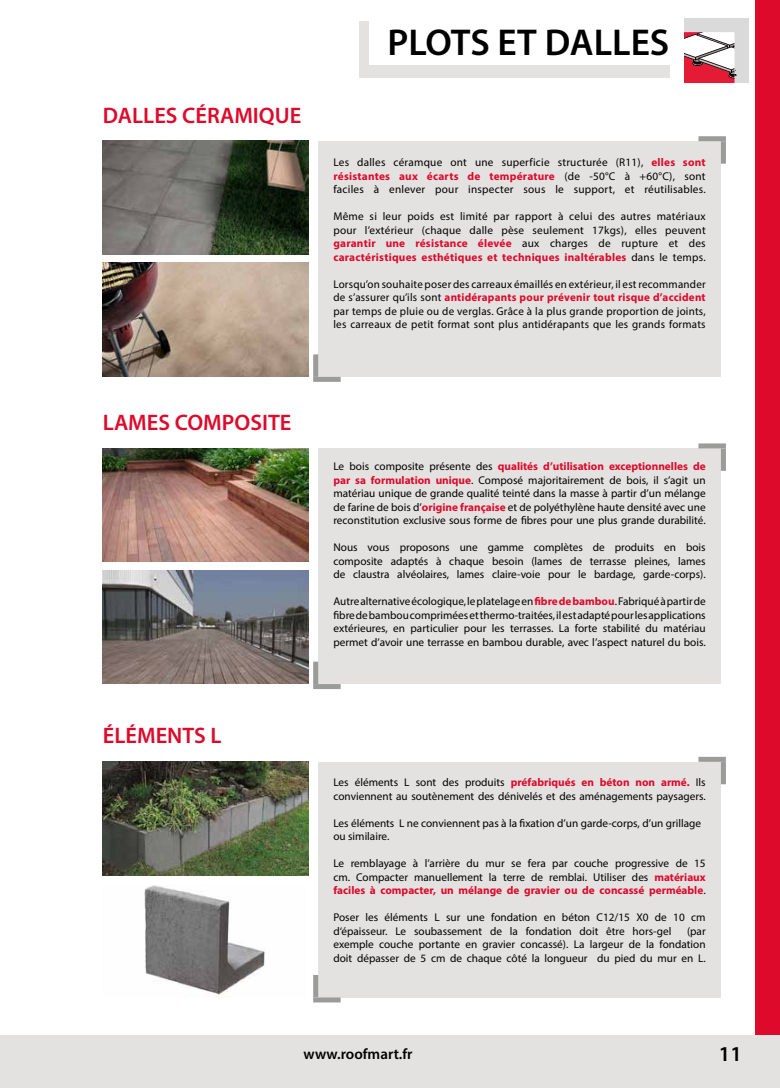
<style>
.page{position:relative;width:780px;height:1088px;background:#fff}
.page>*{position:absolute;margin:0;border:0;box-sizing:border-box;transform-origin:0 0}
.t1{font:600 37.5px "Myriad Pro";color:#000}
.t2{font:600 22.5px "Myriad Pro";color:#dd0a2b}
.t3{font:600 21.25px "Myriad Pro";color:#000}
.t4{font:600 15px "Myriad Pro";color:#000}
.t5{font:11.25px/13.5px "Myriad Pro";color:#000;text-align:justify}
.s1{font-weight:700;color:#dd0a2b}
</style>
<div class="page">
<div style="left:318px;top:141px;width:402px;height:236px;background:#e3e2e1"></div>
<div style="left:313px;top:377px;width:27px;height:5px;background:#9b9b9a"></div>
<div style="left:313px;top:354px;width:5px;height:23px;background:#9b9b9a"></div>
<div style="left:698px;top:136px;width:27px;height:5px;background:#9b9b9a"></div>
<div style="left:720px;top:141px;width:5px;height:23px;background:#9b9b9a"></div>
<div style="left:318px;top:448px;width:402px;height:236px;background:#e3e2e1"></div>
<div style="left:313px;top:684px;width:27px;height:5px;background:#9b9b9a"></div>
<div style="left:313px;top:662px;width:5px;height:22px;background:#9b9b9a"></div>
<div style="left:698px;top:443px;width:27px;height:5px;background:#9b9b9a"></div>
<div style="left:720px;top:448px;width:5px;height:23px;background:#9b9b9a"></div>
<div style="left:755px;top:0;width:25px;height:1088px;background:#dd0a2b"></div>
<div style="left:318px;top:762px;width:402px;height:235px;background:#e3e2e1"></div>
<div style="left:313px;top:997px;width:27px;height:5px;background:#9b9b9a"></div>
<div style="left:313px;top:975px;width:5px;height:22px;background:#9b9b9a"></div>
<div style="left:698px;top:757px;width:27px;height:5px;background:#9b9b9a"></div>
<div style="left:720px;top:762px;width:5px;height:22px;background:#9b9b9a"></div>
<div style="left:1px;top:1036px;width:779px;height:52px;background:#e3e2e1"></div>
<img style="left:103px;top:263px;width:205px;height:113px">
<img style="left:103px;top:141px;width:205px;height:113px">
<img style="left:144px;top:885px;width:121px;height:112px">
<img style="left:103px;top:448px;width:205px;height:113px">
<img style="left:103px;top:762px;width:205px;height:113px">
<img style="left:103px;top:570px;width:205px;height:114px">
<div style="left:369px;top:65px;width:301px;height:13px;background:#e3e2e1"></div>
<div style="left:359px;top:21px;width:10px;height:57px;background:#e3e2e1"></div>
<svg style="left:684px;top:19px;width:64px;height:63px"></svg>
<h2 class="t2" style="left:103px;top:101px;width:200px">DALLES CÉRAMIQUE</h2>
<h1 class="t1" style="left:387px;top:18px;width:283px">PLOTS ET DALLES</h1>
<p class="t5" style="left:333px;top:156px;width:374px">Les dalles céramque ont une superficie structurée (R11), <span class="s1">elles sont résistantes aux écarts de température</span> (de -50°C à +60°C), sont faciles à enlever pour inspecter sous le support, et réutilisables.</p>
<p class="t5" style="left:333px;top:210px;width:374px">Même si leur poids est limité par rapport à celui des autres matériaux pour l’extérieur (chaque dalle pèse seulement 17kgs), elles peuvent <span class="s1">garantir une résistance élevée</span> aux charges de rupture et des <span class="s1">caractéristiques esthétiques et techniques inaltérables</span> dans le temps.</p>
<p class="t5" style="left:333px;top:277px;width:374px">Lorsqu’on souhaite poser des carreaux émaillés en extérieur, il est recommander de s’assurer qu’ils sont <span class="s1">antidérapants pour prévenir tout risque d’accident </span>par temps de pluie ou de verglas. Grâce à la plus grande proportion de joints, les carreaux de petit format sont plus antidérapants que les grands formats</p>
<h2 class="t2" style="left:103px;top:408px;width:190px">LAMES COMPOSITE</h2>
<h2 class="t2" style="left:103px;top:721px;width:120px">ÉLÉMENTS L</h2>
<p class="t5" style="left:333px;top:459px;width:374px">Le bois composite présente des <span class="s1">qualités d’utilisation exceptionnelles de par sa formulation unique</span>. Composé majoritairement de bois, il s’agit un matériau unique de grande qualité teinté dans la masse à partir d’un mélange de farine de bois d’<span class="s1">origine française</span> et de polyéthylène haute densité avec une reconstitution exclusive sous forme de fibres pour une plus grande durabilité.</p>
<p class="t5" style="left:333px;top:540px;width:374px">Nous vous proposons une gamme complètes de produits en bois composite adaptés à chaque besoin (lames de terrasse pleines, lames de claustra alvéolaires, lames claire-voie pour le bardage, garde-corps).</p>
<p class="t5" style="left:333px;top:594px;width:374px">Autre alternative écologique, le platelage en <span class="s1">fibre de bambou</span>. Fabriqué à partir de fibre de bambou comprimées et thermo-traitées, il est adapté pour les applications extérieures, en particulier pour les terrasses. La forte stabilité du matériau permet d’avoir une terrasse en bambou durable, avec l’aspect naturel du bois.</p>
<p class="t5" style="left:333px;top:775px;width:374px">Les éléments L sont des produits <span class="s1">préfabriqués en béton non armé.</span> Ils conviennent au soutènement des dénivelés et des aménagements paysagers.</p>
<p class="t5" style="left:333px;top:816px;width:369px">Les éléments L ne conviennent pas à la fixation d’un garde-corps, d’un grillage ou similaire.</p>
<p class="t5" style="left:333px;top:856px;width:374px">Le remblayage à l’arrière du mur se fera par couche progressive de 15 cm. Compacter manuellement la terre de remblai. Utiliser des <span class="s1">matériaux faciles à compacter, un mélange de gravier ou de concassé perméable</span>.</p>
<p class="t5" style="left:333px;top:910px;width:374px">Poser les éléments L sur une fondation en béton C12/15 X0 de 10 cm d‘épaisseur. Le soubassement de la fondation doit être hors-gel</p>
<p class="t5" style="left:333px;top:924px;width:374px;text-indent:353px">(par exemple couche portante en gravier concassé). La largeur de la fondation doit dépasser de 5 cm de chaque côté la longueur du pied du mur en L.</p>
<h3 class="t4" style="left:303px;top:1044px;width:110px">www.roofmart.fr</h3>
<h3 class="t3" style="left:719px;top:1040px;width:24px">11</h3>
</div>
